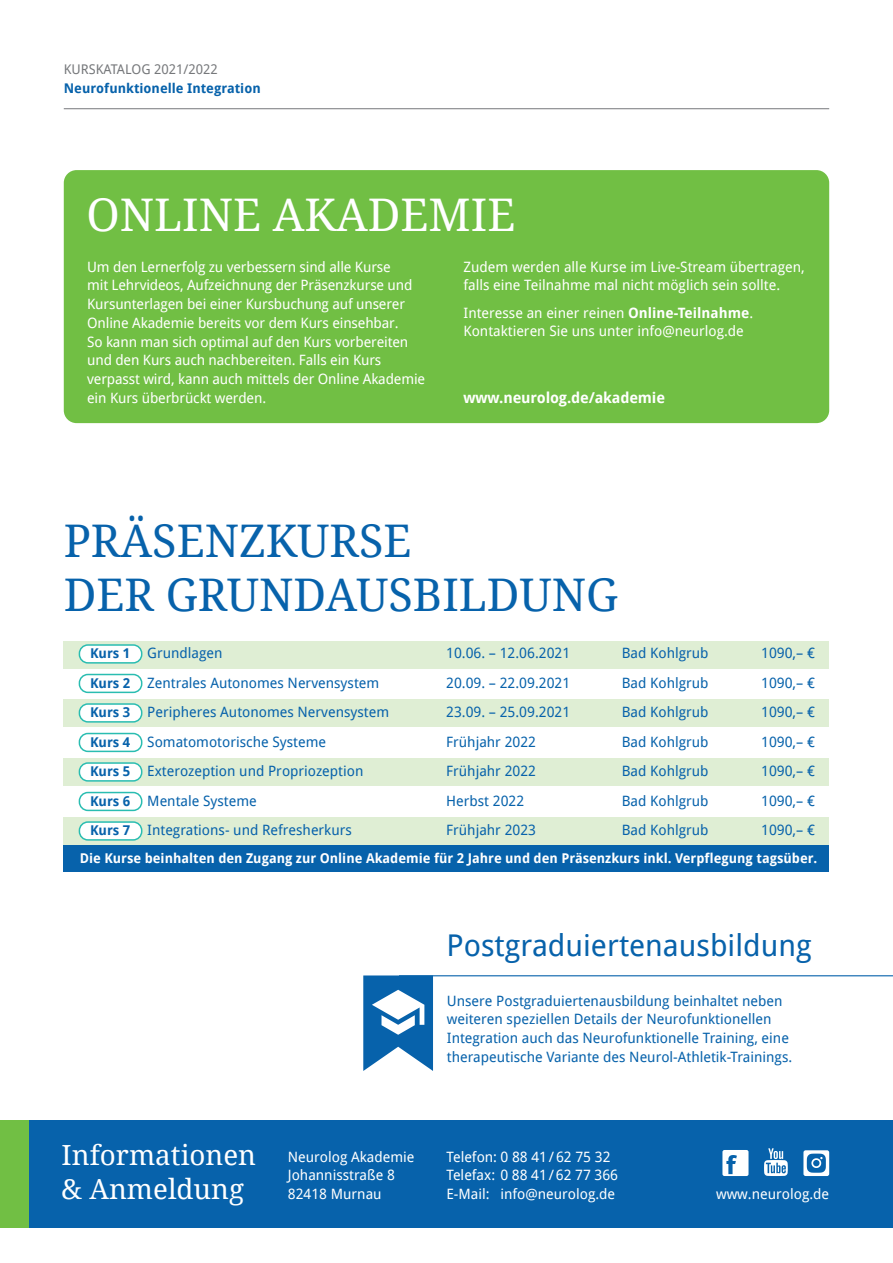
<style>
.page{position:relative;width:893px;height:1263px;background:#fff}
.page>*{position:absolute;margin:0;border:0;box-sizing:border-box;transform-origin:0 0}
.t1{font:45px/54px "Droid Serif";color:#0762ab}
.t2{font:45px "Droid Serif";color:#fff}
.t3{font:30px "Droid Sans";color:#0762ab}
.t4{font:27.75px/33.8px "Droid Serif";color:#fff}
.t5{font:700 15px "Droid Sans";letter-spacing:-.01em;color:#fff}
.t6{font:14.25px/18.8px "Droid Sans";color:#0762ab}
.t7{font:14.25px/18.8px "Droid Sans";letter-spacing:-.01em;color:#fff}
.t8{font:700 13.5px "Droid Sans";color:#fff}
.t9{font:700 13.35px "Droid Sans";color:#0762ab}
.t10{font:13.35px "Droid Sans";color:#76787b}
.s1{font-weight:700}
.s2{font-weight:700;font-size:13.5px}
</style>
<div class="page">
<div style="left:64px;top:844px;width:765px;height:27px;background:#0762ab"></div>
<div style="left:0;top:1120px;width:55px;height:108px;background:#71bf44"></div>
<div style="left:30px;top:1120px;width:863px;height:108px;background:#0762ab"></div>
<hr style="left:64px;top:108px;width:765px;height:1px;background:#76787b">
<svg style="left:722px;top:1150px;width:26px;height:26px"></svg>
<svg style="left:764px;top:1148px;width:24px;height:28px"></svg>
<div style="left:64px;top:170px;width:765px;height:253px;background:#71bf44;border-radius:13px"></div>
<div style="left:64px;top:641px;width:765px;height:27px;background:#dfeed4"></div>
<div style="left:64px;top:758px;width:765px;height:27px;background:#dfeed4"></div>
<div style="left:64px;top:817px;width:765px;height:27px;background:#dfeed4"></div>
<div style="left:64px;top:700px;width:765px;height:27px;background:#dfeed4"></div>
<div style="left:79px;top:645px;width:63px;height:18px;background:#fff;border-radius:9px"></div>
<div style="left:79px;top:644px;width:63px;height:20px;border:2px solid #2abdb1;border-radius:9px"></div>
<div style="left:79px;top:674px;width:63px;height:19px;border:2px solid #2abdb1;border-radius:9px"></div>
<div style="left:79px;top:704px;width:63px;height:18px;background:#fff;border-radius:9px"></div>
<div style="left:79px;top:703px;width:63px;height:20px;border:2px solid #2abdb1;border-radius:9px"></div>
<div style="left:79px;top:733px;width:63px;height:19px;border:2px solid #2abdb1;border-radius:9px"></div>
<div style="left:79px;top:763px;width:63px;height:18px;background:#fff;border-radius:9px"></div>
<div style="left:79px;top:762px;width:63px;height:20px;border:2px solid #2abdb1;border-radius:9px"></div>
<div style="left:79px;top:792px;width:63px;height:19px;border:2px solid #2abdb1;border-radius:9px"></div>
<div style="left:79px;top:822px;width:63px;height:18px;background:#fff;border-radius:9px"></div>
<div style="left:79px;top:821px;width:63px;height:20px;border:2px solid #2abdb1;border-radius:9px"></div>
<hr style="left:399px;top:975px;width:494px;height:1px;background:#0762ab">
<div style="left:803px;top:1150px;width:26px;height:26px;background:#fff;border-radius:2px"></div>
<svg style="left:807px;top:1153px;width:19px;height:20px"></svg>
<svg style="left:363px;top:975px;width:70px;height:96px"></svg>
<p class="t10" style="left:64px;top:60px;width:156px">KURSKATALOG 2021/2022</p>
<p class="t9" style="left:64px;top:79px;width:198px">Neurofunktionelle Integration</p>
<h1 class="t2" style="left:87px;top:184px;width:430px">ONLINE AKADEMIE</h1>
<p class="t7" style="left:87px;top:257px;width:340px">Um den Lernerfolg zu verbessern sind alle Kurse<br>mit Lehrvideos, Aufzeichnung der Präsenzkurse und Kursunterlagen bei einer Kursbuchung auf unserer Online Akademie bereits vor dem Kurs einsehbar.<br>So kann man sich optimal auf den Kurs vorbereiten und den Kurs auch nachbereiten. Falls ein Kurs verpasst wird, kann auch mittels der Online Akademie ein Kurs überbrückt werden.</p>
<p class="t7" style="left:463px;top:257px;width:343px">Zudem werden alle Kurse im Live-Stream übertragen, falls eine Teilnahme mal nicht möglich sein sollte.</p>
<p class="t7" style="left:463px;top:303px;width:291px">Interesse an einer reinen <span class="s1">Online-Teilnahme</span>.<br>Kontaktieren Sie uns unter info@neurlog.de</p>
<p class="t5" style="left:463px;top:387px;width:203px">www.neurolog.de/akademie</p>
<h1 class="t1" style="left:64px;top:512px;width:556px">PRÄSENZKURSE<br>DER GRUNDAUSBILDUNG</h1>
<p class="t6" style="left:90px;top:643px;width:134px"><span class="s2">Kurs 1</span> Grundlagen</p>
<p class="t6" style="left:446px;top:643px;width:126px">10.06. – 12.06.2021</p>
<p class="t6" style="left:622px;top:643px;width:88px">Bad Kohlgrub</p>
<p class="t6" style="left:761px;top:643px;width:55px">1090,– €</p>
<p class="t6" style="left:90px;top:673px;width:291px"><span class="s2">Kurs 2</span> Zentrales Autonomes Nervensystem</p>
<p class="t6" style="left:446px;top:673px;width:126px">20.09. – 22.09.2021</p>
<p class="t6" style="left:622px;top:673px;width:88px">Bad Kohlgrub</p>
<p class="t6" style="left:761px;top:673px;width:55px">1090,– €</p>
<p class="t6" style="left:90px;top:702px;width:301px"><span class="s2">Kurs 3</span> Peripheres Autonomes Nervensystem</p>
<p class="t6" style="left:446px;top:702px;width:126px">23.09. – 25.09.2021</p>
<p class="t6" style="left:622px;top:702px;width:88px">Bad Kohlgrub</p>
<p class="t6" style="left:761px;top:702px;width:55px">1090,– €</p>
<p class="t6" style="left:90px;top:732px;width:238px"><span class="s2">Kurs 4</span> Somatomotorische Systeme</p>
<p class="t6" style="left:446px;top:732px;width:91px">Frühjahr 2022</p>
<p class="t6" style="left:622px;top:732px;width:88px">Bad Kohlgrub</p>
<p class="t6" style="left:761px;top:732px;width:55px">1090,– €</p>
<p class="t6" style="left:90px;top:761px;width:275px"><span class="s2">Kurs 5</span> Exterozeption und Propriozeption</p>
<p class="t6" style="left:446px;top:761px;width:91px">Frühjahr 2022</p>
<p class="t6" style="left:622px;top:761px;width:88px">Bad Kohlgrub</p>
<p class="t6" style="left:761px;top:761px;width:55px">1090,– €</p>
<p class="t6" style="left:90px;top:791px;width:168px"><span class="s2">Kurs 6</span> Mentale Systeme</p>
<p class="t6" style="left:446px;top:791px;width:80px">Herbst 2022</p>
<p class="t6" style="left:622px;top:791px;width:88px">Bad Kohlgrub</p>
<p class="t6" style="left:761px;top:791px;width:55px">1090,– €</p>
<p class="t6" style="left:90px;top:820px;width:263px"><span class="s2">Kurs 7</span> Integrations- und Refresherkurs</p>
<p class="t6" style="left:446px;top:820px;width:91px">Frühjahr 2023</p>
<p class="t6" style="left:622px;top:820px;width:88px">Bad Kohlgrub</p>
<p class="t6" style="left:761px;top:820px;width:55px">1090,– €</p>
<p class="t8" style="left:80px;top:848px;width:739px">Die Kurse beinhalten den Zugang zur Online Akademie für 2 Jahre und den Präsenzkurs inkl. Verpflegung tagsüber.</p>
<h2 class="t3" style="left:446px;top:925px;width:367px">Postgraduiertenausbildung</h2>
<p class="t6" style="left:447px;top:991px;width:347px">Unsere Postgraduiertenausbildung beinhaltet neben weiteren speziellen Details der Neurofunktionellen Integration auch das Neurofunktionelle Training, eine therapeutische Variante des Neurol-Athletik-Trainings.</p>
<h3 class="t4" style="left:62px;top:1138px;width:196px">Informationen &amp; Anmeldung</h3>
<p class="t7" style="left:288px;top:1147px;width:128px">Neurolog Akademie<br>Johannisstraße 8<br>82418 Murnau</p>
<p class="t7" style="left:446px;top:1147px;width:173px">Telefon: 0 88 41/62 75 32<br>Telefax: 0 88 41/62 77 366<br>E-Mail: info@neurolog.de</p>
<p class="t7" style="left:716px;top:1184px;width:115px">www.neurolog.de</p>
</div>
